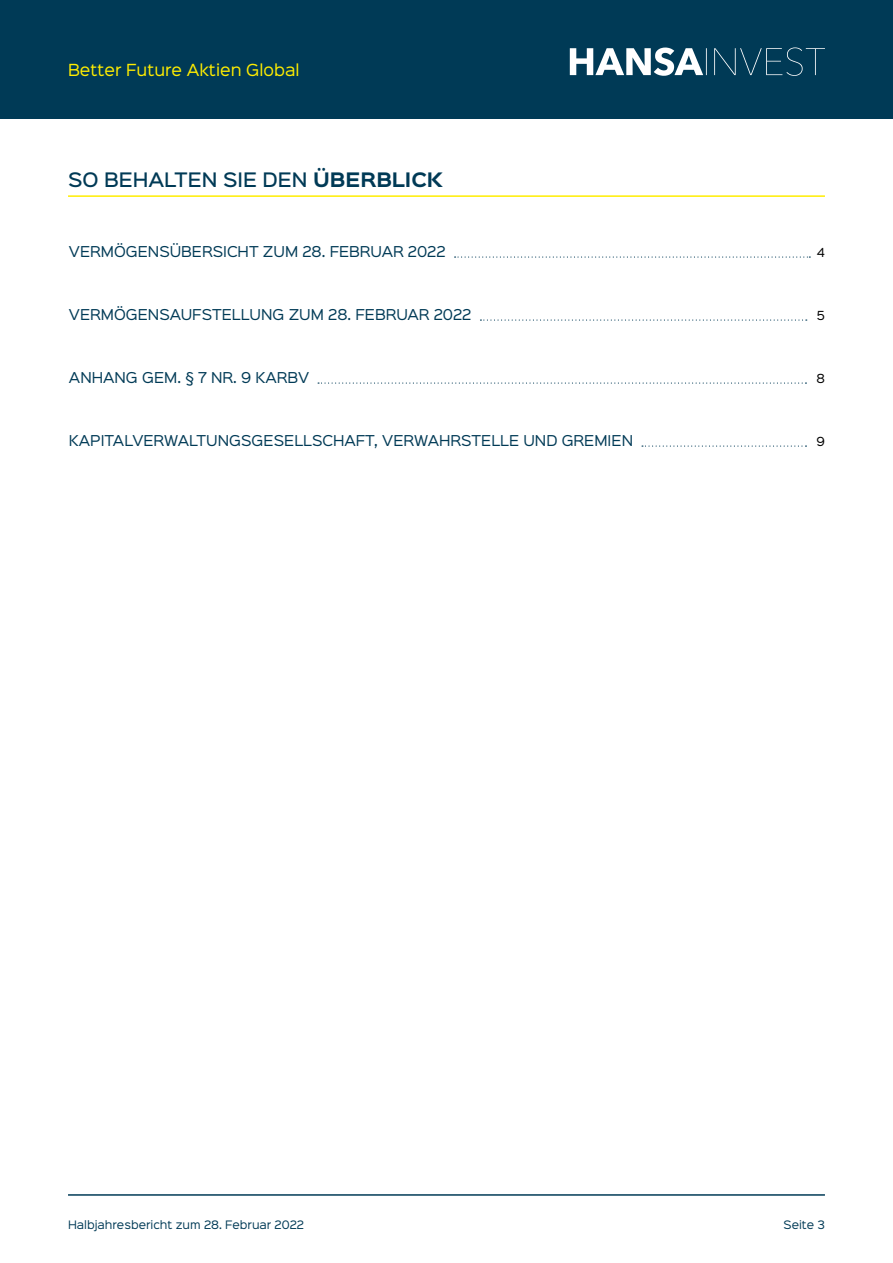
<style>
.page{position:relative;width:893px;height:1263px;background:#fff}
.page>*{position:absolute;margin:0;border:0;box-sizing:border-box;transform-origin:0 0}
.t1{font:500 18px "Sinkin Sans 500";color:#003a56}
.t2{font:15px "Sinkin Sans 400";color:#ffed00}
.t3{font:13.5px "Sinkin Sans 400";color:#003a56}
.t4{font:11.25px "Sinkin Sans 400";color:#000}
.t5{font:10.5px "Sinkin Sans 400";color:#003a56}
.s1{font-family:"Sinkin Sans 700";font-weight:700}
</style>
<div class="page">
<div style="left:0;top:0;width:893px;height:119px;background:#003a56"></div>
<svg style="left:570px;top:47px;width:255px;height:29px"></svg>
<hr style="left:68px;top:1194px;width:757px;height:2px;background:#003a56">
<svg style="left:455px;top:256px;width:355px;height:2px"></svg>
<svg style="left:480px;top:319px;width:327px;height:2px"></svg>
<svg style="left:318px;top:382px;width:488px;height:2px"></svg>
<svg style="left:642px;top:445px;width:164px;height:2px"></svg>
<hr style="left:68px;top:195px;width:757px;height:2px;background:#ffed00">
<p class="t2" style="left:68px;top:57px;width:233px">Better Future Aktien Global</p>
<h1 class="t1" style="left:68px;top:164px;width:376px">SO BEHALTEN SIE DEN <span class="s1">ÜBERBLICK</span></h1>
<p class="t3" style="left:69px;top:240px;width:282px">VERMÖGENSÜBERSICHT ZUM 28. Februar</p>
<p class="t3" style="left:408px;top:240px;width:39px">2022</p>
<p class="t4" style="left:817px;top:243px;width:10px">4</p>
<p class="t3" style="left:69px;top:303px;width:308px">VERMÖGENSAUFSTELLUNG ZUM 28. Februar</p>
<p class="t3" style="left:434px;top:303px;width:39px">2022</p>
<p class="t4" style="left:817px;top:306px;width:10px">5</p>
<p class="t3" style="left:69px;top:366px;width:242px">ANHANG GEM. § 7 NR. 9 KARBV</p>
<p class="t4" style="left:816px;top:369px;width:10px">8</p>
<p class="t3" style="left:69px;top:429px;width:566px">KAPITALVERWALTUNGSGESELLSCHAFT, VERWAHRSTELLE UND GREMIEN</p>
<p class="t4" style="left:816px;top:432px;width:10px">9</p>
<p class="t5" style="left:68px;top:1216px;width:237px">Halbjahresbericht zum 28. Februar 2022</p>
<p class="t5" style="left:784px;top:1216px;width:43px">Seite 3</p>
</div>
